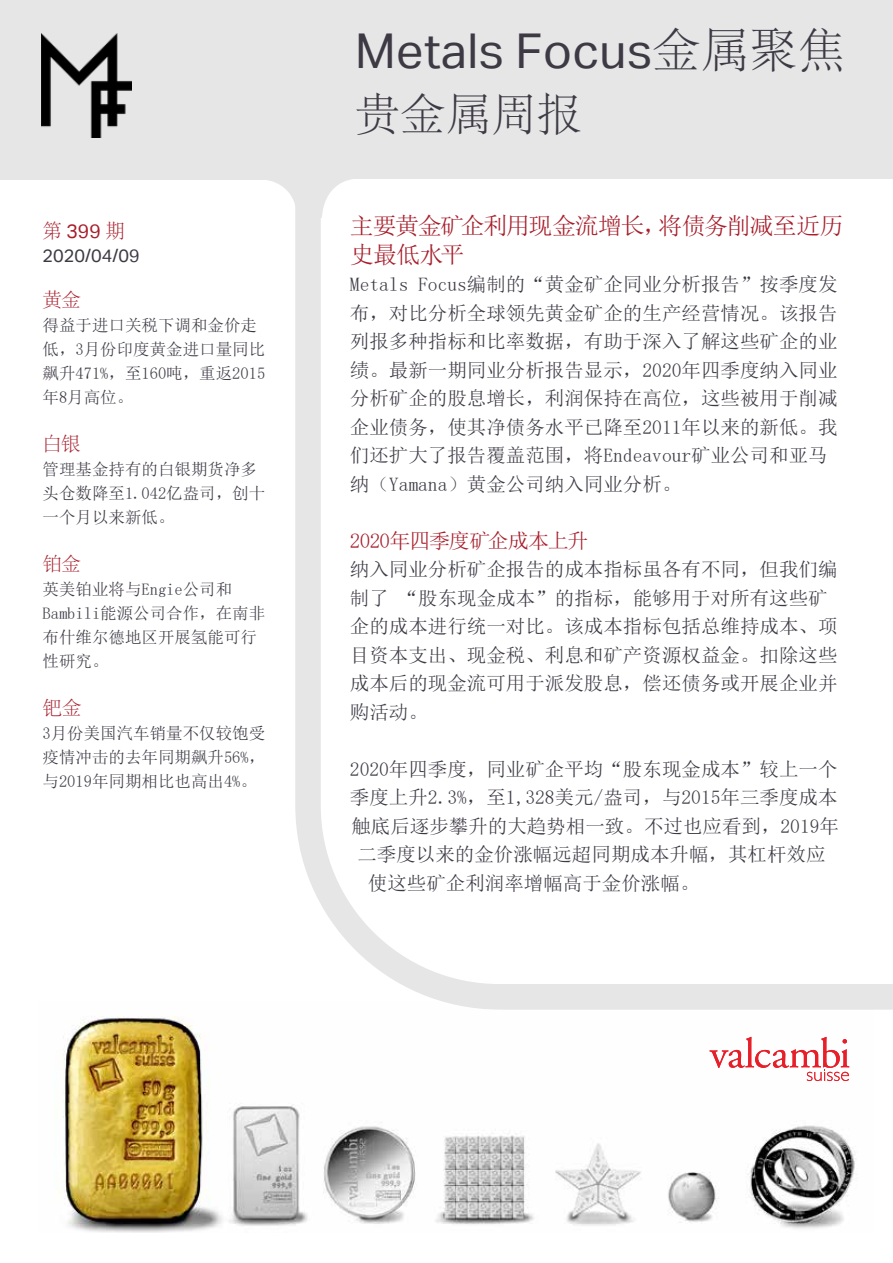
<style>
.page{position:relative;width:893px;height:1263px;background:#fff}
.page>*{position:absolute;margin:0;border:0;box-sizing:border-box;transform-origin:0 0}
.t1{font:300 54px "Aktiv Grotesk";letter-spacing:.01em;color:#3e3a45}
.t2{font:300 48px "Adobe Song Std";color:#3e3a45}
.t3{font:300 45px "Adobe Song Std";letter-spacing:.01em;color:#3e3a45}
.t4{font:23.55px/28.5px "Sim Sun";letter-spacing:-.045em;color:#a71e2b}
.t5{font:20.55px "Sim Sun";letter-spacing:-.035em;color:#a71e2b}
.t6{font:300 19.5px "Adobe Song Std";letter-spacing:-.02em;color:#a71e2b}
.t7{font:19.5px "Aktiv Grotesk";color:#a71e2b}
.t8{font:19.35px/28.5px "Sim Sun";color:#3e3a45}
.t9{font:18px "Aktiv Grotesk";color:#3e3a45}
.t10{font:16.5px/24px "Sim Sun";color:#3e3a45}
.s1{font-family:"Adobe Song Std";font-weight:300}
</style>
<div class="page">
<img style="left:58px;top:1009px;width:815px;height:223px">
<svg style="left:709px;top:1037px;width:140px;height:44px"></svg>
<svg style="left:295px;top:218px;width:598px;height:791px"></svg>
<div style="left:0;top:0;width:893px;height:179px;background:#e6e6e6"></div>
<svg style="left:257px;top:137px;width:104px;height:81px"></svg>
<p class="t7" style="left:43px;top:219px;width:84px"><span class="s1">第</span> 399 <span class="s1">期</span></p>
<p class="t9" style="left:43px;top:245px;width:99px">2020/04/09</p>
<p class="t6" style="left:43px;top:289px;width:40px">黄金</p>
<p class="t10" style="left:43px;top:313px;width:224px">得益于进口关税下调和金价走低，3月份印度黄金进口量同比飙升471%，至160吨，重返2015年8月高位。</p>
<p class="t6" style="left:43px;top:433px;width:40px">白银</p>
<p class="t10" style="left:43px;top:457px;width:224px">管理基金持有的白银期货净多头仓数降至1.042亿盎司，创十一个月以来新低。</p>
<p class="t6" style="left:43px;top:553px;width:40px">铂金</p>
<p class="t10" style="left:43px;top:577px;width:224px">英美铂业将与Engie公司和<br>Bambili能源公司合作，在南非布什维尔德地区开展氢能可行性研究。</p>
<p class="t6" style="left:43px;top:697px;width:41px">钯金</p>
<p class="t10" style="left:43px;top:721px;width:224px;text-align:justify">3月份美国汽车销量不仅较饱受疫情冲击的去年同期飙升56%，与2019年同期相比也高出4%。</p>
<h2 class="t2" style="left:653px;top:25px;width:195px">金属聚焦</h2>
<h1 class="t1" style="left:355px;top:24px;width:328px">Metals Focus</h1>
<h3 class="t3" style="left:355px;top:91px;width:228px">贵金属周报</h3>
<p class="t4" style="left:350px;top:211px;width:495px">主要黄金矿企利用现金流增长，将债务削减至近历史最低水平</p>
<p class="t8" style="left:350px;top:270px;width:489px">Metals Focus编制的“黄金矿企同业分析报告”按季度发布，对比分析全球领先黄金矿企的生产经营情况。该报告列报多种指标和比率数据，有助于深入了解这些矿企的业绩。最新一期同业分析报告显示，2020年四季度纳入同业分析矿企的股息增长，利润保持在高位，这些被用于削减企业债务，使其净债务水平已降至2011年以来的新低。我们还扩大了报告覆盖范围，将Endeavour矿业公司和亚马纳（Yamana）黄金公司纳入同业分析。</p>
<p class="t5" style="left:350px;top:530px;width:240px">2020年四季度矿企成本上升</p>
<p class="t8" style="left:350px;top:555px;width:489px">纳入同业分析矿企报告的成本指标虽各有不同，但我们编制了 “股东现金成本”的指标，能够用于对所有这些矿企的成本进行统一对比。该成本指标包括总维持成本、项目资本支出、现金税、利息和矿产资源权益金。扣除这些成本后的现金流可用于派发股息，偿还债务或开展企业并购活动。</p>
<p class="t8" style="left:350px;top:754px;width:489px">2020年四季度，同业矿企平均“股东现金成本”较上一个</p>
<p class="t8" style="left:350px;top:783px;width:489px">季度上升2.3%，至1,328美元/盎司，与2015年三季度成本</p>
<p class="t8" style="left:351px;top:811px;width:489px">触底后逐步攀升的大趋势相一致。不过也应看到，2019年</p>
<p class="t8" style="left:357px;top:840px;width:470px">二季度以来的金价涨幅远超同期成本升幅，其杠杆效应</p>
<p class="t8" style="left:368px;top:868px;width:333px">使这些矿企利润率增幅高于金价涨幅。</p>
</div>
